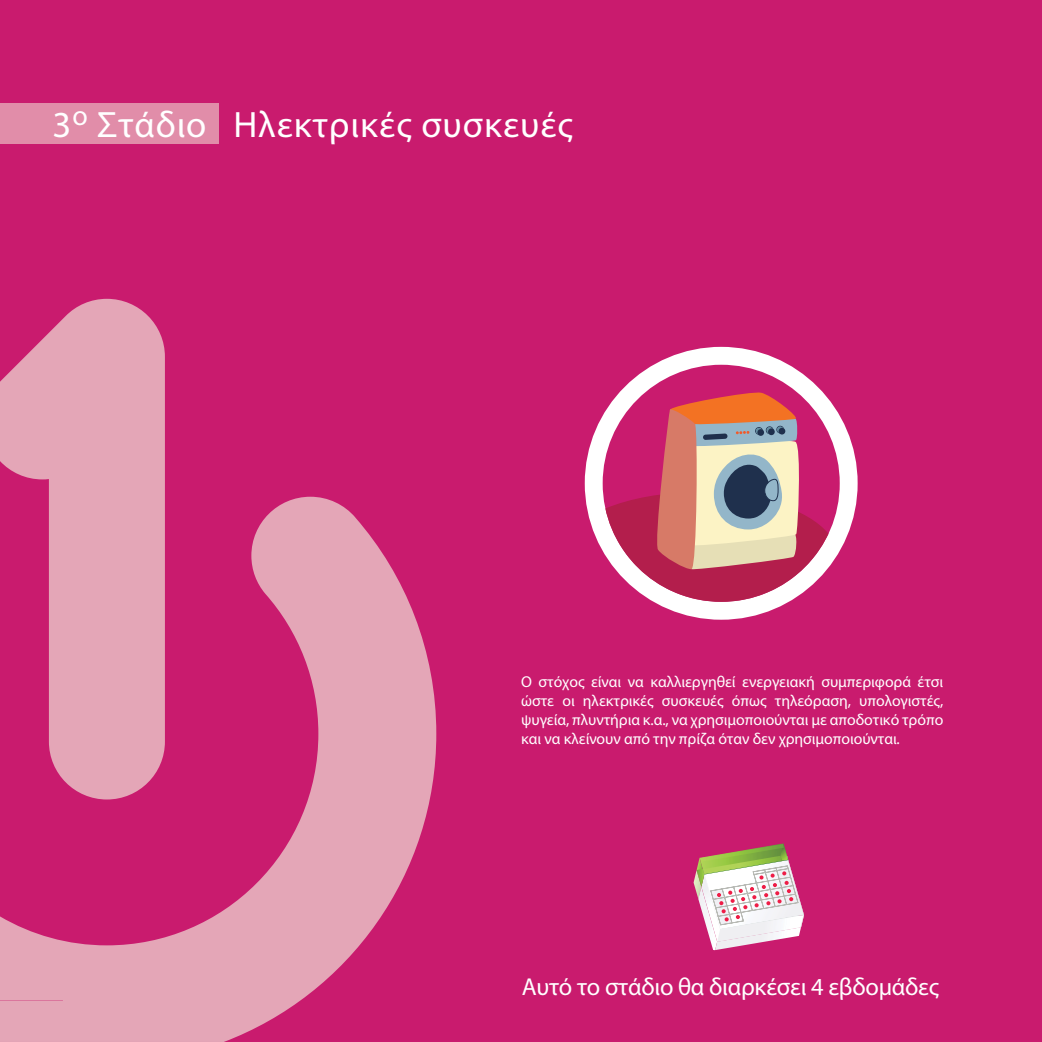
<style>
.page{position:relative;width:1042px;height:1042px;background:#fff}
.page>*{position:absolute;margin:0;border:0;box-sizing:border-box;transform-origin:0 0}
.t1{font:900 36.75px "VAG Rounded";letter-spacing:.025em;color:#fff}
.t2{font:24.5px "Myriad Pro";letter-spacing:-.01em;color:#fff}
.t3{font:15.75px/18.9px "Myriad Pro";letter-spacing:-.005em;color:#fff;text-align:justify}
.s1{font-family:"Myriad"}
</style>
<div class="page">
<div style="left:0;top:0;width:1041px;height:1041px;background:#c91b6e"></div>
<div style="left:0;top:103px;width:218px;height:41px;background:#e18da9"></div>
<div style="left:584px;top:347px;width:273px;height:272px;background:#fff;border-radius:50%"></div>
<div style="left:602px;top:364px;width:237px;height:237px;background:#c91b6e;border-radius:50%"></div>
<svg style="left:605px;top:390px;width:223px;height:211px"></svg>
<svg style="left:0;top:299px;width:165px;height:197px;fill:#e4a6b7"></svg>
<svg style="left:0;top:496px;width:436px;height:545px;fill:#e4a6b7"></svg>
<div style="left:49px;top:1009px;width:14px;height:11px;background:#e4a6b7"></div>
<hr style="left:0;top:1000px;width:63px;height:1px;background:#e4a6b7">
<svg style="left:693px;top:843px;width:110px;height:107px"></svg>
<h1 class="t1" style="left:53px;top:109px;width:521px">3<sup>ο</sup> Στάδιο Ηλεκτρικές συσκευές</h1>
<p class="t3" style="left:521px;top:673px;width:423px">Ο στόχος είναι να καλλιεργηθεί ενεργειακή συμπεριφορά έτσι ώστε οι ηλεκτρικές συσκευές όπως τηλεόραση, υπολογιστές, ψυγεία, πλυντήρια κ.α., να χρησιμοποιούνται με αποδοτικό τρόπο και να κλείνουν από την πρίζα όταν δεν χρησιμοποιούνται.</p>
<h2 class="t2" style="left:521px;top:977px;width:418px">Αυτό το στάδιο θα διαρκέσει <span class="s1">4</span> εβδο<span class="s1">μ</span>άδες</h2>
</div>
